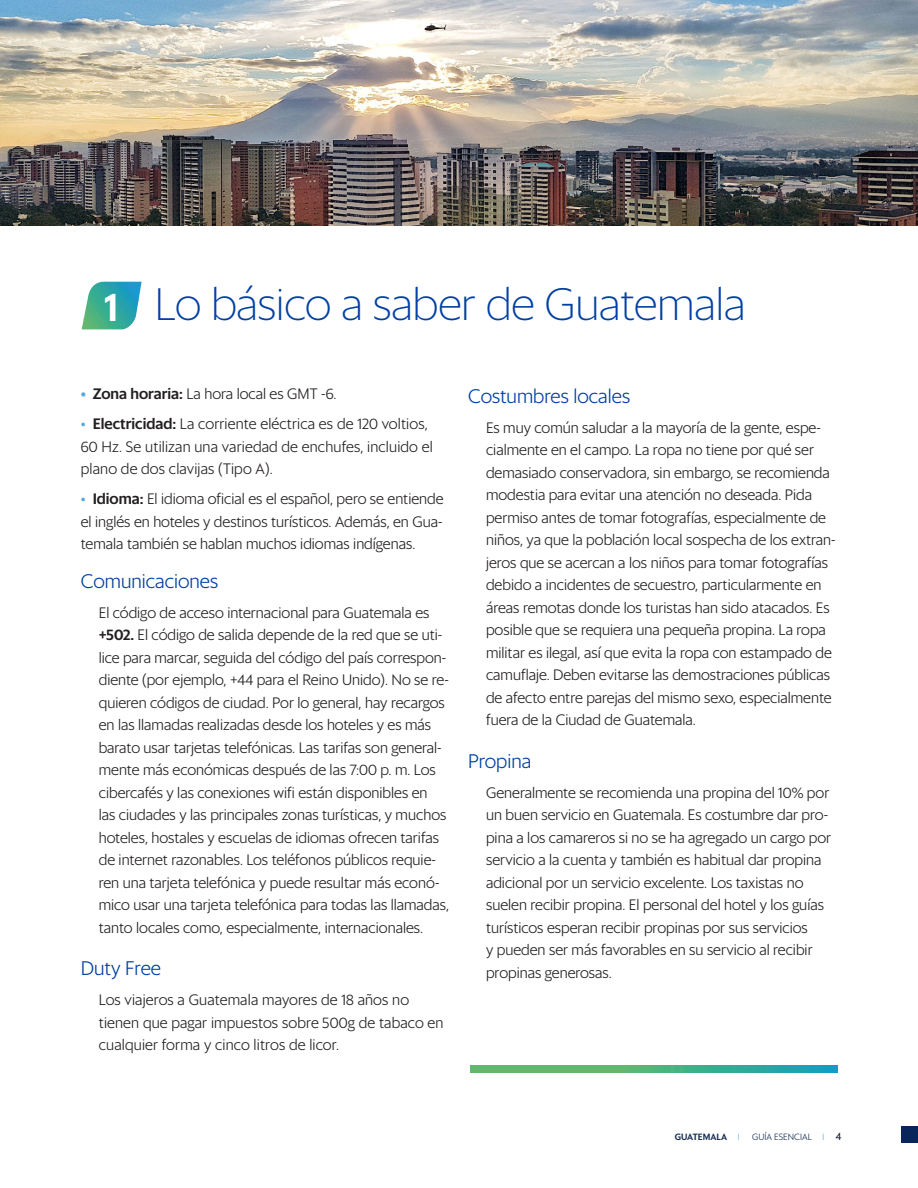
<style>
.page{position:relative;width:918px;height:1188px;background:#fff}
.page>*{position:absolute;margin:0;border:0;box-sizing:border-box;transform-origin:0 0}
.t1{font:200 45px "Sanomat Sans";color:#0040a3}
.t2{font:300 19.5px "Sanomat Sans";color:#0040a3}
.t3{font:300 15px/22.5px "Sanomat Sans";color:#231f20}
.t4{font:300 9px "Sanomat Sans";color:#162e55}
.t5{font:500 9px "Sanomat Sans";color:#162e55}
.s1{font-weight:500;font-size:39px;color:#fff}
.s2{font-weight:500;color:#54abde}
.s3{font-weight:500}
.s4{color:#54abde}
.s5{font-weight:200;color:#1599cd}
.s6{font-weight:400;font-size:10.5px;color:#10132e}
</style>
<div class="page">
<div style="left:901px;top:1126px;width:17px;height:17px;background:#082659"></div>
<svg style="left:82px;top:282px;width:60px;height:47px"></svg>
<svg style="left:471px;top:1066px;width:366px;height:6px;background:#49af86"></svg>
<img style="left:0;top:0;width:918px;height:225px">
<h1 class="t1" style="left:105px;top:272px;width:642px"><span class="s1">1</span> Lo básico a saber de Guatemala</h1>
<p class="t3" style="left:81px;top:381px;width:257px"><span class="s2">•</span> <span class="s3">Zona horaria:</span> La hora local es GMT -6.</p>
<p class="t3" style="left:81px;top:411px;width:354px"><span class="s4">•</span> <span class="s3">Electricidad:</span> La corriente eléctrica es de 120 voltios,<br>60 Hz. Se utilizan una variedad de enchufes, incluido el plano de dos clavijas (Tipo A).</p>
<p class="t3" style="left:81px;top:486px;width:364px;text-align:justify"><span class="s4">•</span> <span class="s3">Idioma:</span> El idioma oficial es el español, pero se entiende el inglés en hoteles y destinos turísticos. Además, en Gua&shy;temala también se hablan muchos idiomas indígenas.</p>
<h2 class="t2" style="left:81px;top:566px;width:139px">Comunicaciones</h2>
<p class="t3" style="left:99px;top:600px;width:352px">El código de acceso internacional para Guatemala es <span class="s3">+502.</span> El código de salida depende de la red que se uti&shy;lice para marcar, seguida del código del país correspon&shy;diente (por ejemplo, +44 para el Reino Unido). No se re&shy;quieren códigos de ciudad. Por lo general, hay recargos en las llamadas realizadas desde los hoteles y es más barato usar tarjetas telefónicas. Las tarifas son general&shy;mente más económicas después de las 7:00 p. m. Los cibercafés y las conexiones wifi están disponibles en<br>las ciudades y las principales zonas turísticas, y muchos hoteles, hostales y escuelas de idiomas ofrecen tarifas de internet razonables. Los teléfonos públicos requie&shy;ren una tarjeta telefónica y puede resultar más econó&shy;mico usar una tarjeta telefónica para todas las llamadas, tanto locales como, especialmente, internacionales.</p>
<h2 class="t2" style="left:81px;top:954px;width:82px">Duty Free</h2>
<p class="t3" style="left:99px;top:988px;width:346px">Los viajeros a Guatemala mayores de 18 años no tienen que pagar impuestos sobre 500g de tabaco en cualquier forma y cinco litros de licor.</p>
<h2 class="t2" style="left:468px;top:381px;width:164px">Costumbres locales</h2>
<p class="t3" style="left:486px;top:415px;width:351px">Es muy común saludar a la mayoría de la gente, espe&shy;cialmente en el campo. La ropa no tiene por qué ser demasiado conservadora, sin embargo, se recomienda modestia para evitar una atención no deseada. Pida permiso antes de tomar fotografías, especialmente de niños, ya que la población local sospecha de los extran&shy;jeros que se acercan a los niños para tomar fotografías debido a incidentes de secuestro, particularmente en áreas remotas donde los turistas han sido atacados. Es posible que se requiera una pequeña propina. La ropa militar es ilegal, así que evita la ropa con estampado de camuflaje. Deben evitarse las demostraciones públicas de afecto entre parejas del mismo sexo, especialmente fuera de la Ciudad de Guatemala.</p>
<h2 class="t2" style="left:468px;top:747px;width:65px">Propina</h2>
<p class="t3" style="left:486px;top:780px;width:347px">Generalmente se recomienda una propina del 10% por un buen servicio en Guatemala. Es costumbre dar pro&shy;pina a los camareros si no se ha agregado un cargo por servicio a la cuenta y también es habitual dar propina adicional por un servicio excelente. Los taxistas no suelen recibir propina. El personal del hotel y los guías turísticos esperan recibir propinas por sus servicios<br>y pueden ser más favorables en su servicio al recibir propinas generosas.</p>
<p class="t5" style="left:675px;top:1130px;width:66px">GUATEMALA <span class="s5">I</span></p>
<p class="t4" style="left:752px;top:1130px;width:90px">GUÍA ESENCIAL <span class="s5">I</span> <span class="s6">4</span></p>
</div>
